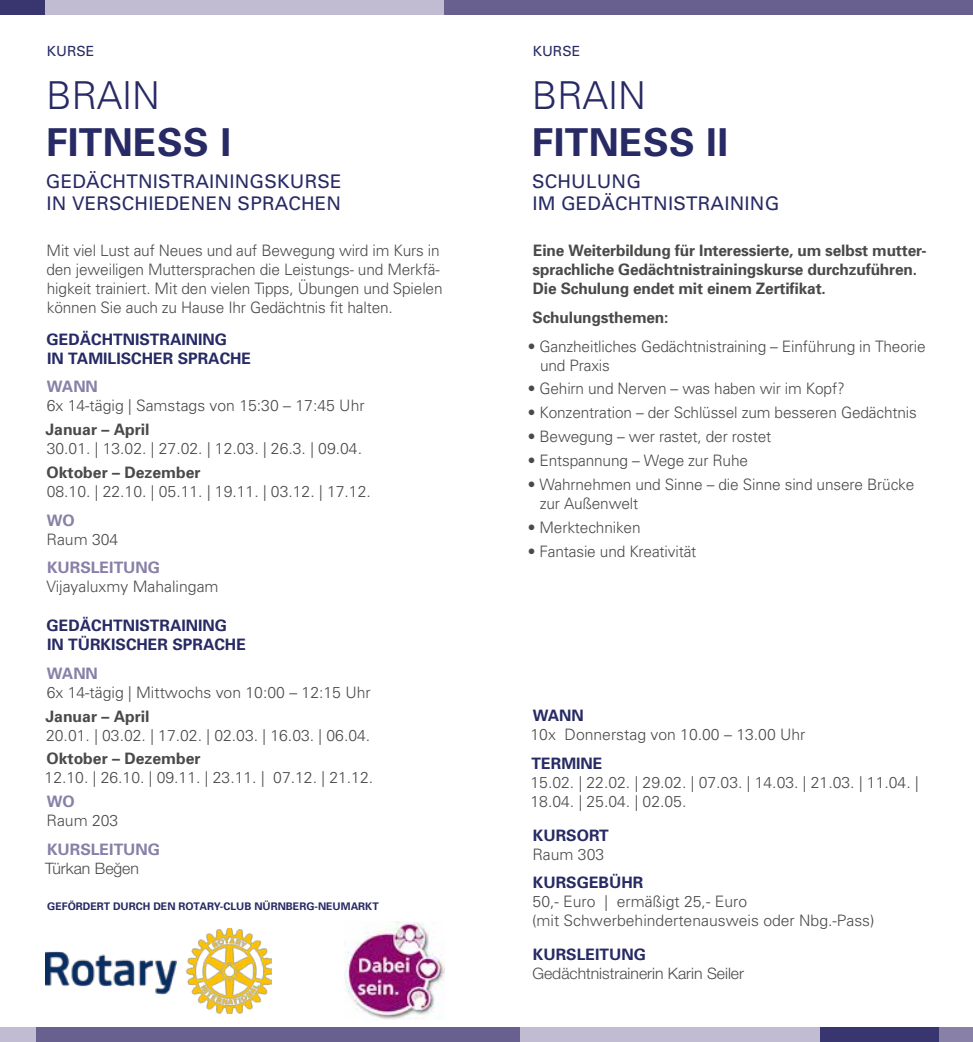
<style>
.page{position:relative;width:973px;height:1042px;background:#fff}
.page>*{position:absolute;margin:0;border:0;box-sizing:border-box;transform-origin:0 0}
.t1{font:700 38.5px "Univers";letter-spacing:.01em;color:#272a64}
.t2{font:300 38.5px "Univers";letter-spacing:-.01em;color:#272a64}
.t3{font:18.72px/22.6px "Univers";letter-spacing:.01em;color:#272a64}
.t4{font:300 15.75px/18.9px "Univers";letter-spacing:-.01em;color:#4a4a49}
.t5{font:700 15.75px/18.9px "Univers";letter-spacing:-.01em;color:#4a4a49}
.t6{font:700 15.75px/18.9px "Univers";color:#272a64}
.t7{font:300 15.75px "Helvetica Neue LT Pro";color:#4a4a49}
.t8{font:700 15.75px "Univers";color:#8880a7}
.t9{font:14px "Univers";color:#272a64}
.t10{font:700 10.5px "Univers";color:#272a64}
</style>
<div class="page">
<img style="left:45px;top:928px;width:226px;height:85px">
<img style="left:344px;top:922px;width:100px;height:98px">
<div style="left:819px;top:1027px;width:153px;height:15px;background:#39356e"></div>
<div style="left:939px;top:1027px;width:33px;height:15px;background:#8880a7"></div>
<div style="left:0;top:1027px;width:819px;height:15px;background:#c1bcd2"></div>
<div style="left:36px;top:1027px;width:484px;height:15px;background:#68608f"></div>
<div style="left:0;top:0;width:45px;height:15px;background:#39356e"></div>
<div style="left:45px;top:0;width:927px;height:15px;background:#c1bcd2"></div>
<div style="left:444px;top:0;width:528px;height:15px;background:#68608f"></div>
<p class="t9" style="left:47px;top:43px;width:49px">KURSE</p>
<p class="t9" style="left:532px;top:43px;width:49px">KURSE</p>
<h1 class="t2" style="left:46px;top:72px;width:115px">BRAIN</h1>
<h1 class="t1" style="left:46px;top:119px;width:186px">FITNESS I</h1>
<h1 class="t2" style="left:532px;top:72px;width:115px">BRAIN</h1>
<h1 class="t1" style="left:532px;top:119px;width:198px">FITNESS II</h1>
<p class="t3" style="left:46px;top:170px;width:297px">GEDÄCHTNISTRAININGSKURSE<br>IN VERSCHIEDENEN SPRACHEN</p>
<p class="t3" style="left:532px;top:170px;width:249px">SCHULUNG<br>IM GEDÄCHTNISTRAINING</p>
<p class="t4" style="left:46px;top:241px;width:397px">Mit viel Lust auf Neues und auf Bewegung wird im Kurs in den jeweiligen Muttersprachen die Leistungs- und Merkfä&shy;higkeit trainiert. Mit den vielen Tipps, Übungen und Spielen können Sie auch zu Hause Ihr Gedächtnis fit halten.</p>
<p class="t6" style="left:47px;top:330px;width:206px">GEDÄCHTNISTRAINING<br>IN TAMILISCHER SPRACHE</p>
<p class="t8" style="left:47px;top:377px;width:53px">WANN</p>
<p class="t4" style="left:47px;top:396px;width:319px">6x 14-tägig | Samstags von 15:30 – 17:45 Uhr</p>
<p class="t5" style="left:45px;top:420px;width:106px">Januar – April</p>
<p class="t4" style="left:47px;top:439px;width:317px">30.01. | 13.02. | 27.02. | 12.03. | 26.3. | 09.04.</p>
<p class="t5" style="left:46px;top:463px;width:156px">Oktober – Dezember</p>
<p class="t4" style="left:47px;top:482px;width:325px">08.10. | 22.10. | 05.11. | 19.11. | 03.12. | 17.12.</p>
<p class="t8" style="left:47px;top:510px;width:30px">WO</p>
<p class="t4" style="left:46px;top:529px;width:73px">Raum 304</p>
<p class="t8" style="left:47px;top:558px;width:114px">KURSLEITUNG</p>
<p class="t4" style="left:46px;top:577px;width:174px">Vijayaluxmy Mahalingam</p>
<p class="t6" style="left:47px;top:616px;width:201px">GEDÄCHTNISTRAINING<br>IN TÜRKISCHER SPRACHE</p>
<p class="t8" style="left:47px;top:664px;width:53px">WANN</p>
<p class="t4" style="left:47px;top:683px;width:325px">6x 14-tägig | Mittwochs von 10:00 – 12:15 Uhr</p>
<p class="t5" style="left:45px;top:706px;width:106px">Januar – April</p>
<p class="t4" style="left:46px;top:725px;width:325px">20.01. | 03.02. | 17.02. | 02.03. | 16.03. | 06.04.</p>
<p class="t5" style="left:46px;top:749px;width:156px">Oktober – Dezember</p>
<p class="t4" style="left:45px;top:768px;width:330px">12.10. | 26.10. | 09.11. | 23.11. | 07.12. | 21.12.</p>
<p class="t8" style="left:47px;top:792px;width:30px">WO</p>
<p class="t4" style="left:46px;top:811px;width:73px">Raum 203</p>
<p class="t8" style="left:47px;top:840px;width:114px">KURSLEITUNG</p>
<p class="t7" style="left:45px;top:858px;width:95px">Türkan Beğen</p>
<p class="t10" style="left:47px;top:900px;width:333px">GEFÖRDERT DURCH DEN ROTARY-CLUB NÜRNBERG-NEUMARKT</p>
<p class="t5" style="left:532px;top:241px;width:395px">Eine Weiterbildung für Interessierte, um selbst mutter&shy;sprachliche Gedächtnistrainingskurse durchzuführen.<br>Die Schulung endet mit einem Zertifikat.</p>
<p class="t5" style="left:532px;top:308px;width:137px">Schulungsthemen:</p>
<p class="t4" style="left:540px;top:337px;width:387px;text-indent:-12px">• Ganzheitliches Gedächtnistraining – Einführung in Theorie und Praxis</p>
<p class="t4" style="left:528px;top:379px;width:318px">• Gehirn und Nerven – was haben wir im Kopf?</p>
<p class="t4" style="left:528px;top:403px;width:390px">• Konzentration – der Schlüssel zum besseren Gedächtnis</p>
<p class="t4" style="left:528px;top:427px;width:245px">• Bewegung – wer rastet, der rostet</p>
<p class="t4" style="left:528px;top:451px;width:222px">• Entspannung – Wege zur Ruhe</p>
<p class="t4" style="left:539px;top:475px;width:376px;text-indent:-12px">• Wahrnehmen und Sinne – die Sinne sind unsere Brücke zur Außenwelt</p>
<p class="t4" style="left:528px;top:518px;width:114px">• Merktechniken</p>
<p class="t4" style="left:528px;top:541px;width:170px">• Fantasie und Kreativität</p>
<p class="t6" style="left:532px;top:706px;width:53px">WANN</p>
<p class="t4" style="left:530px;top:725px;width:276px">10x Donnerstag von 10.00 – 13.00 Uhr</p>
<p class="t6" style="left:531px;top:754px;width:72px">TERMINE</p>
<p class="t4" style="left:530px;top:773px;width:389px">15.02. | 22.02. | 29.02. | 07.03. | 14.03. | 21.03. | 11.04. |<br>18.04. | 25.04. | 02.05.</p>
<p class="t6" style="left:533px;top:826px;width:77px">KURSORT</p>
<p class="t4" style="left:532px;top:844px;width:73px">Raum 303</p>
<p class="t6" style="left:533px;top:873px;width:112px">KURSGEBÜHR</p>
<p class="t4" style="left:532px;top:892px;width:344px">50,- Euro | ermäßigt 25,- Euro<br>(mit Schwerbehindertenausweis oder Nbg.-Pass)</p>
<p class="t6" style="left:533px;top:945px;width:114px">KURSLEITUNG</p>
<p class="t7" style="left:532px;top:964px;width:213px">Gedächtnistrainerin Karin Seiler</p>
</div>
